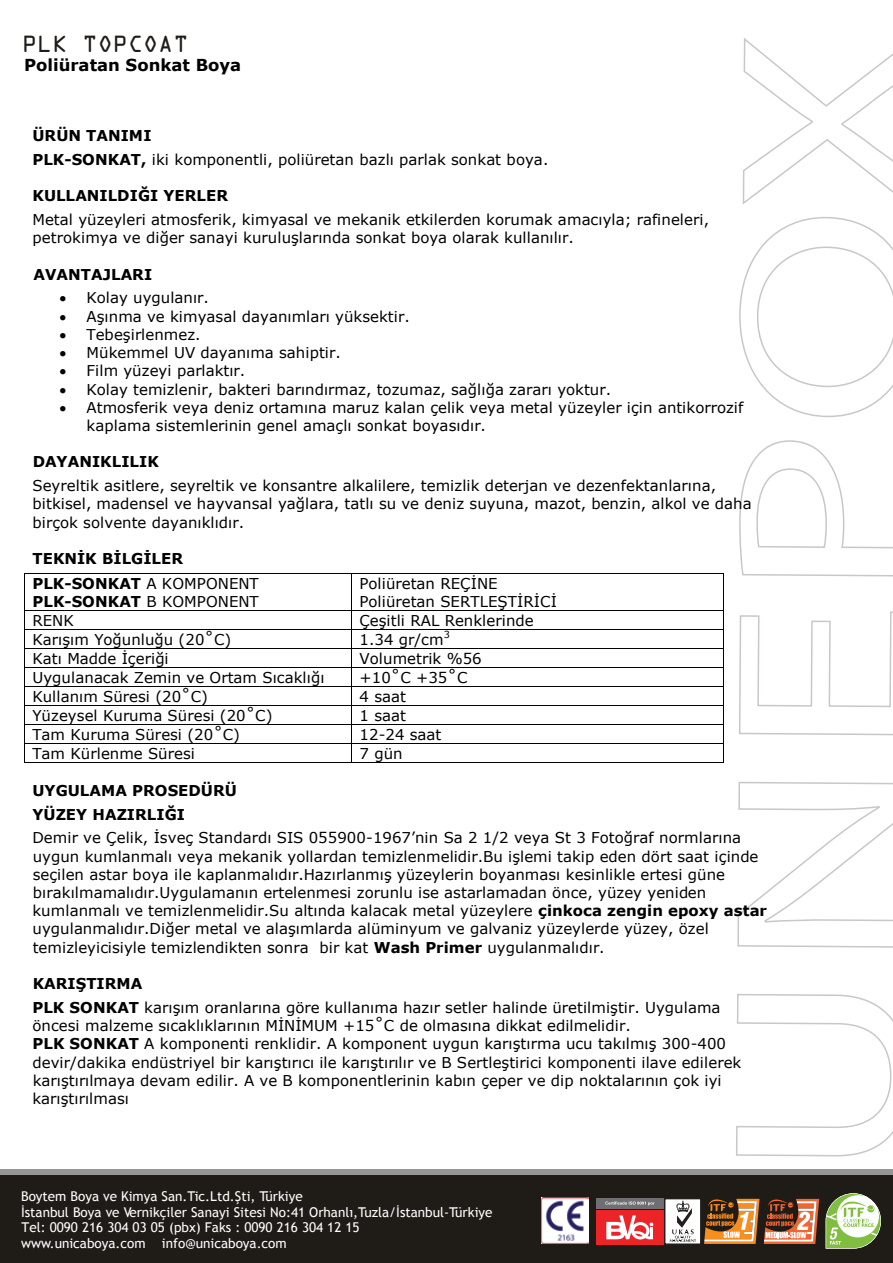
<style>
.page{position:relative;width:893px;height:1263px;background:#fff}
.page>*{position:absolute;margin:0;border:0;box-sizing:border-box;transform-origin:0 0}
.t1{font:21px "OCRA Std";color:#1f1b17}
.t2{font:700 16.5px "Verdana";color:#010101}
.t3{font:15px/18.3px "Verdana";color:#010101}
.t4{font:700 15px/24.5px "Verdana";color:#010101}
.t5{font:13.5px/15.6px "Trebuchet MS";color:#fff}
.t6{font:9.75px "Verdana";color:#010101}
.s1{font-weight:700}
.s2{font-weight:400}
</style>
<div class="page">
<div style="left:0;top:1169px;width:893px;height:94px;background:#969494"></div>
<div style="left:0;top:1175px;width:893px;height:88px;background:#1f1b17"></div>
<svg style="left:736px;top:994px;width:157px;height:163px"></svg>
<svg style="left:737px;top:781px;width:3px;height:166px"></svg>
<svg style="left:740px;top:440px;width:153px;height:508px"></svg>
<svg style="left:739px;top:217px;width:154px;height:201px"></svg>
<svg style="left:742px;top:38px;width:151px;height:166px"></svg>
<hr style="left:25px;top:573px;width:326px;height:1px;background:#010101">
<hr style="left:352px;top:573px;width:371px;height:1px;background:#010101">
<hr style="left:24px;top:573px;width:1px;height:37px;background:#010101">
<hr style="left:351px;top:573px;width:1px;height:37px;background:#010101">
<hr style="left:723px;top:573px;width:1px;height:37px;background:#010101">
<hr style="left:25px;top:610px;width:326px;height:1px;background:#010101">
<hr style="left:352px;top:610px;width:371px;height:1px;background:#010101">
<hr style="left:25px;top:629px;width:326px;height:1px;background:#010101">
<hr style="left:352px;top:629px;width:371px;height:1px;background:#010101">
<hr style="left:25px;top:648px;width:326px;height:1px;background:#010101">
<hr style="left:352px;top:648px;width:371px;height:1px;background:#010101">
<hr style="left:25px;top:667px;width:326px;height:1px;background:#010101">
<hr style="left:352px;top:667px;width:371px;height:1px;background:#010101">
<hr style="left:25px;top:686px;width:326px;height:1px;background:#010101">
<hr style="left:352px;top:686px;width:371px;height:1px;background:#010101">
<hr style="left:25px;top:705px;width:326px;height:1px;background:#010101">
<hr style="left:352px;top:705px;width:371px;height:1px;background:#010101">
<hr style="left:25px;top:724px;width:326px;height:1px;background:#010101">
<hr style="left:352px;top:724px;width:371px;height:1px;background:#010101">
<hr style="left:25px;top:743px;width:326px;height:1px;background:#010101">
<hr style="left:352px;top:743px;width:371px;height:1px;background:#010101">
<svg style="left:24px;top:610px;width:1px;height:153px"></svg>
<hr style="left:25px;top:762px;width:326px;height:1px;background:#010101">
<svg style="left:351px;top:610px;width:1px;height:153px"></svg>
<hr style="left:352px;top:762px;width:371px;height:1px;background:#010101">
<svg style="left:723px;top:610px;width:1px;height:153px"></svg>
<div style="left:596px;top:1210px;width:68px;height:34px;background:#ec2427"></div>
<svg style="left:606px;top:1215px;width:47px;height:24px"></svg>
<div style="left:596px;top:1198px;width:68px;height:11px;background:#6e6f72"></div>
<svg style="left:605px;top:1201px;width:49px;height:4px"></svg>
<div style="left:664px;top:1198px;width:38px;height:47px;background:#fff;border:2px solid #231f20"></div>
<svg style="left:670px;top:1200px;width:26px;height:42px"></svg>
<svg style="left:704px;top:1198px;width:115px;height:46px"></svg>
<svg style="left:826px;top:1193px;width:55px;height:55px;background:#a8c08d"></svg>
<img style="left:542px;top:1198px;width:47px;height:45px">
<h1 class="t1" style="left:22px;top:34px;width:168px">PLK TOPCOAT</h1>
<p class="t2" style="left:24px;top:53px;width:219px">Poliüratan Sonkat Boya</p>
<p class="t3" style="left:32px;top:124px;width:517px;line-height:23.5px"><span class="s1">ÜRÜN TANIMI<br>PLK-SONKAT,</span> iki komponentli, poliüretan bazlı parlak sonkat boya.</p>
<p class="t4" style="left:33px;top:183px;width:197px">KULLANILDIĞI YERLER</p>
<p class="t3" style="left:32px;top:210px;width:678px">Metal yüzeyleri atmosferik, kimyasal ve mekanik etkilerden korumak amacıyla; rafineleri, petrokimya ve diğer sanayi kuruluşlarında sonkat boya olarak kullanılır.</p>
<p class="t4" style="left:34px;top:262px;width:120px">AVANTAJLARI</p>
<p class="t3" style="left:59px;top:289px;width:151px">• Kolay uygulanır.</p>
<p class="t3" style="left:59px;top:307px;width:352px">• Aşınma ve kimyasal dayanımları yüksektir.</p>
<p class="t3" style="left:60px;top:325px;width:143px">• Tebeşirlenmez.</p>
<p class="t3" style="left:60px;top:343px;width:283px">• Mükemmel UV dayanıma sahiptir.</p>
<p class="t3" style="left:60px;top:362px;width:187px">• Film yüzeyi parlaktır.</p>
<p class="t3" style="left:59px;top:380px;width:553px">• Kolay temizlenir, bakteri barındırmaz, tozumaz, sağlığa zararı yoktur.</p>
<p class="t3" style="left:87px;top:398px;width:658px;text-indent:-27px">• Atmosferik veya deniz ortamına maruz kalan çelik veya metal yüzeyler için antikorrozif kaplama sistemlerinin genel amaçlı sonkat boyasıdır.</p>
<p class="t4" style="left:33px;top:449px;width:128px">DAYANIKLILIK</p>
<p class="t3" style="left:32px;top:476px;width:721px">Seyreltik asitlere, seyreltik ve konsantre alkalilere, temizlik deterjan ve dezenfektanlarına, bitkisel, madensel ve hayvansal yağlara, tatlı su ve deniz suyuna, mazot, benzin, alkol ve daha birçok solvente dayanıklıdır.</p>
<p class="t4" style="left:32px;top:546px;width:228px">TEKNİK BİLGİLER<br>PLK-SONKAT <span class="s2">A KOMPONENT</span></p>
<p class="t4" style="left:32px;top:589px;width:228px">PLK-SONKAT <span class="s2">B KOMPONENT</span></p>
<p class="t3" style="left:360px;top:574px;width:199px">Poliüretan REÇİNE<br>Poliüretan SERTLEŞTİRİCİ</p>
<p class="t3" style="left:32px;top:611px;width:43px">RENK</p>
<p class="t3" style="left:360px;top:611px;width:176px">Çeşitli RAL Renklerinde</p>
<p class="t3" style="left:32px;top:630px;width:200px">Karışım Yoğunluğu (20˚C)</p>
<p class="t3" style="left:360px;top:630px;width:86px">1.34 gr/cm</p>
<p class="t6" style="left:444px;top:628px;width:8px">3</p>
<p class="t3" style="left:32px;top:649px;width:138px">Katı Madde İçeriği</p>
<p class="t3" style="left:360px;top:649px;width:124px">Volumetrik %56</p>
<p class="t3" style="left:32px;top:668px;width:293px">Uygulanacak Zemin ve Ortam Sıcaklığı</p>
<p class="t3" style="left:360px;top:668px;width:109px">+10˚C +35˚C</p>
<p class="t3" style="left:32px;top:687px;width:177px">Kullanım Süresi (20˚C)</p>
<p class="t3" style="left:360px;top:687px;width:48px">4 saat</p>
<p class="t3" style="left:32px;top:706px;width:241px">Yüzeysel Kuruma Süresi (20˚C)</p>
<p class="t3" style="left:360px;top:706px;width:48px">1 saat</p>
<p class="t3" style="left:32px;top:725px;width:209px">Tam Kuruma Süresi (20˚C)</p>
<p class="t3" style="left:360px;top:725px;width:83px">12-24 saat</p>
<p class="t3" style="left:32px;top:744px;width:164px">Tam Kürlenme Süresi</p>
<p class="t3" style="left:360px;top:744px;width:45px">7 gün</p>
<p class="t4" style="left:32px;top:778px;width:206px;line-height:23.5px">UYGULAMA PROSEDÜRÜ<br>YÜZEY HAZIRLIĞI</p>
<p class="t3" style="left:32px;top:828px;width:736px">Demir ve Çelik, İsveç Standardı SIS 055900-1967’nin Sa 2 1/2 veya St 3 Fotoğraf normlarına uygun kumlanmalı veya mekanik yollardan temizlenmelidir.Bu işlemi takip eden dört saat içinde seçilen astar boya ile kaplanmalıdır.Hazırlanmış yüzeylerin boyanması kesinlikle ertesi güne bırakılmamalıdır.Uygulamanın ertelenmesi zorunlu ise astarlamadan önce, yüzey yeniden kumlanmalı ve temizlenmelidir.Su altında kalacak metal yüzeylere <span class="s1">çinkoca zengin epoxy astar </span>uygulanmalıdır.Diğer metal ve alaşımlarda alüminyum ve galvaniz yüzeylerde yüzey, özel temizleyicisiyle temizlendikten sonra bir kat <span class="s1">Wash Primer</span> uygulanmalıdır.</p>
<p class="t3" style="left:32px;top:972px;width:690px;line-height:23.7px"><span class="s1">KARIŞTIRMA<br>PLK SONKAT</span> karışım oranlarına göre kullanıma hazır setler halinde üretilmiştir. Uygulama</p>
<p class="t3" style="left:32px;top:1016px;width:710px">öncesi malzeme sıcaklıklarının MİNİMUM +15˚C de olmasına dikkat edilmelidir.<br><span class="s1">PLK SONKAT</span> A komponenti renklidir. A komponent uygun karıştırma ucu takılmış 300-400 devir/dakika endüstriyel bir karıştırıcı ile karıştırılır ve B Sertleştirici komponenti ilave edilerek karıştırılmaya devam edilir. A ve B komponentlerinin kabın çeper ve dip noktalarının çok iyi karıştırılması</p>
<p class="t5" style="left:21px;top:1188px;width:473px">Boytem Boya ve Kimya San.Tic.Ltd.Şti, Türkiye<br>İstanbul Boya ve Vernikçiler Sanayi Sitesi No:41 Orhanlı,Tuzla/İstanbul-Türkiye Tel: 0090 216 304 03 05 (pbx) Faks : 0090 216 304 12 15<br>www.unicaboya.com info@unicaboya.com</p>
</div>
